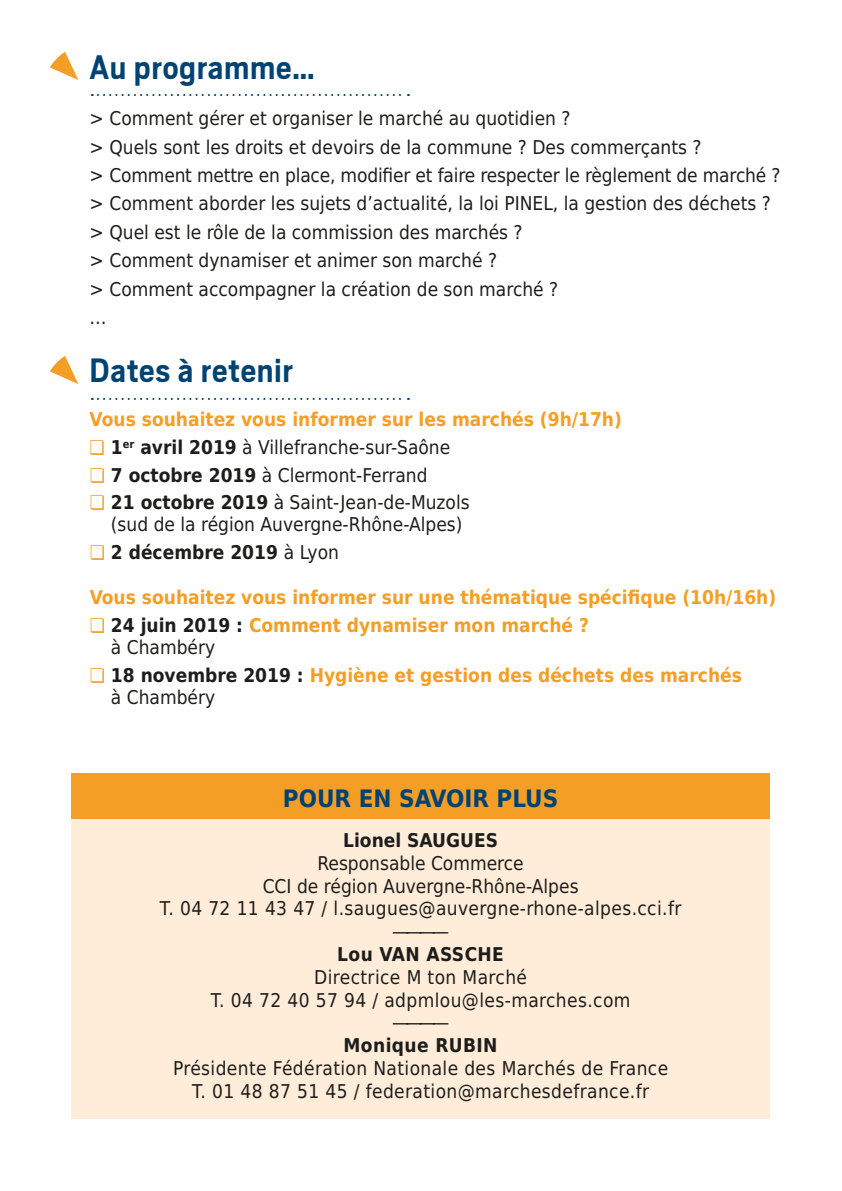
<style>
.page{position:relative;width:842px;height:1191px;background:#fff}
.page>*{position:absolute;margin:0;border:0;box-sizing:border-box;transform-origin:0 0}
.t1{font:700 37.6px "Scout";letter-spacing:.02em;color:#004373;scale:.92 1}
.t2{font:700 24px "DejaVu Sans Condensed";color:#004373}
.t3{font:19px/28.4px "DejaVu Sans Condensed";color:#1d1d1b}
.t4{font:700 19px/27.6px "DejaVu Sans Condensed";color:#f59e25}
.t5{font:19px/22.8px "DejaVu Sans Condensed";letter-spacing:.02em;color:#1d1d1b;text-align:center}
.t6{font:700 19px "DejaVu Sans Condensed";letter-spacing:.02em;color:#1d1d1b}
.t7{font:700 19px "DejaVu Sans Condensed";color:#1d1d1b}
.s1{font-weight:700;color:#f59e25}
.s2{font-weight:700}
.s3{color:#1d1d1b}
.s4{font-weight:400;color:#1d1d1b}
</style>
<div class="page">
<div style="left:71px;top:773px;width:699px;height:346px;background:#ffedd9"></div>
<div style="left:71px;top:773px;width:699px;height:45px;background:#f59e25"></div>
<svg style="left:50px;top:52px;width:28px;height:28px"></svg>
<svg style="left:50px;top:356px;width:28px;height:28px"></svg>
<svg style="left:92px;top:398px;width:317px;height:2px"></svg>
<svg style="left:92px;top:94px;width:317px;height:2px"></svg>
<h1 class="t1" style="left:90px;top:43px;width:246px">Au programme…</h1>
<p class="t3" style="left:90px;top:104px;width:692px">&gt; Comment gérer et organiser le marché au quotidien ?<br>&gt; Quels sont les droits et devoirs de la commune ? Des commerçants ?<br>&gt; Comment mettre en place, modifier et faire respecter le règlement de marché ? &gt; Comment aborder les sujets d’actualité, la loi PINEL, la gestion des déchets ? &gt; Quel est le rôle de la commission des marchés ?<br>&gt; Comment dynamiser et animer son marché ?<br>&gt; Comment accompagner la création de son marché ?<br>…</p>
<h1 class="t1" style="left:90px;top:346px;width:223px">Dates à retenir</h1>
<p class="t3" style="left:90px;top:405px;width:534px;line-height:27.6px"><span class="s1">Vous souhaitez vous informer sur les marchés (9h/17h) ❏</span> <span class="s2">1</span><sup>er</sup> <span class="s2">avril 2019</span> à Villefranche-sur-Saône<br><span class="s1">❏</span> <span class="s2">7 octobre 2019</span> à Clermont-Ferrand<br><span class="s1">❏</span> <span class="s2">21 octobre 2019</span> à Saint-Jean-de-Muzols</p>
<p class="t3" style="left:90px;top:510px;width:374px;line-height:27.6px;text-indent:21px">(sud de la région Auvergne-Rhône-Alpes) <span class="s1">❏</span> <span class="s2">2 décembre 2019</span> à Lyon</p>
<p class="t4" style="left:90px;top:583px;width:688px">Vous souhaitez vous informer sur une thématique spécifique (10h/16h) ❏ <span class="s3">24 juin 2019 :</span> Comment dynamiser mon marché ?</p>
<p class="t4" style="left:90px;top:633px;width:654px;text-indent:21px"><span class="s4">à Chambéry<br></span>❏ <span class="s3">18 novembre 2019 :</span> Hygiène et gestion des déchets des marchés</p>
<p class="t3" style="left:111px;top:682px;width:106px">à Chambéry</p>
<p class="t2" style="left:283px;top:779px;width:277px">POUR EN SAVOIR PLUS</p>
<p class="t7" style="left:343px;top:824px;width:156px">Lionel SAUGUES</p>
<p class="t3" style="left:160px;top:851px;width:523px;line-height:22.8px;text-align:center">Responsable Commerce<br>CCI de région Auvergne-Rhône-Alpes<br>T. 04 72 11 43 47 / l.saugues@auvergne-rhone-alpes.cci.fr ————</p>
<p class="t6" style="left:337px;top:938px;width:168px">Lou VAN ASSCHE</p>
<p class="t5" style="left:211px;top:965px;width:421px">Directrice M ton Marché<br>T. 04 72 40 57 94 / adpmlou@les-marches.com ————</p>
<p class="t6" style="left:344px;top:1030px;width:156px">Monique RUBIN</p>
<p class="t5" style="left:173px;top:1056px;width:497px">Présidente Fédération Nationale des Marchés de France<br>T. 01 48 87 51 45 / federation@marchesdefrance.fr</p>
</div>
